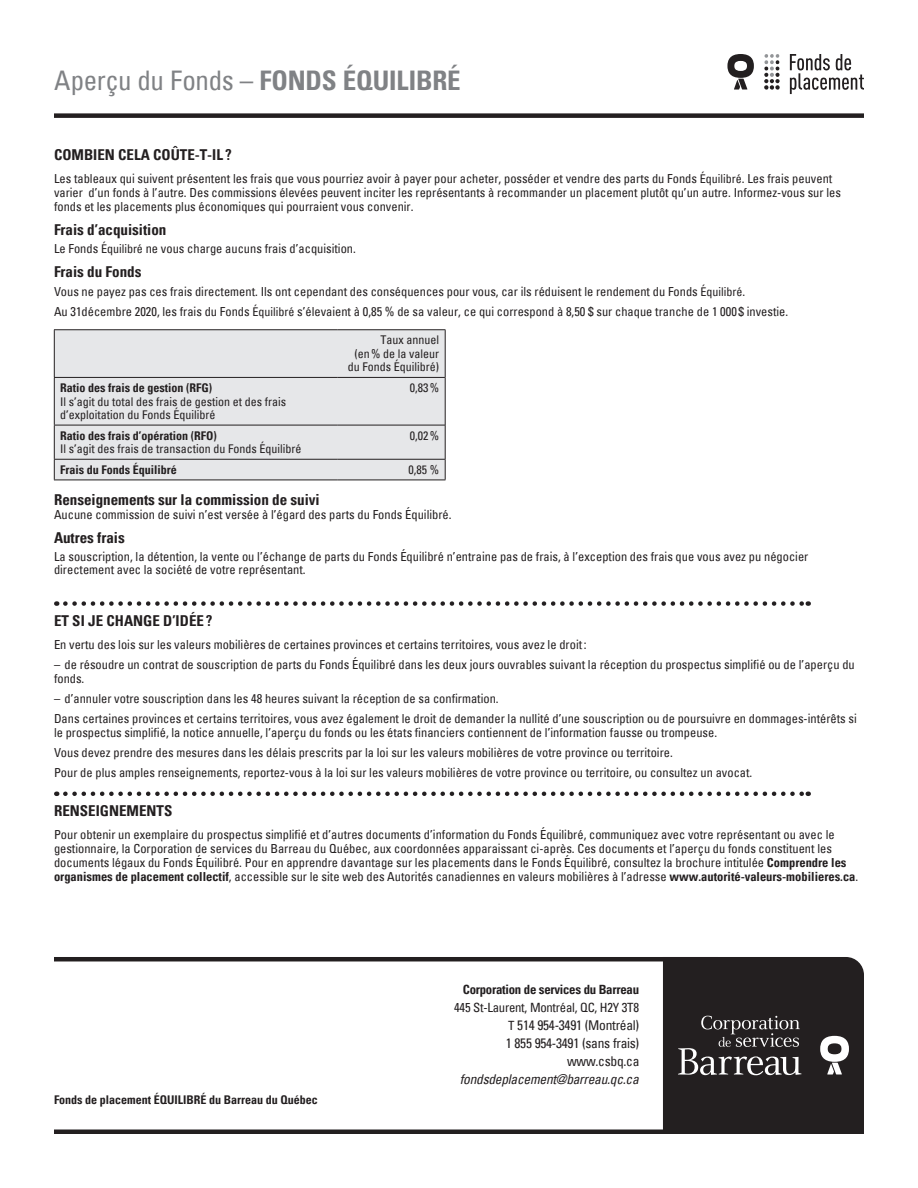
<style>
.page{position:relative;width:918px;height:1188px;background:#fff}
.page>*{position:absolute;margin:0;border:0;box-sizing:border-box;transform-origin:0 0}
.TI_2_SERIF___ROMAN{font:condensed 27px "Univers";letter-spacing:-.015em;color:#808285}
.Titre_2{font:700 condensed 15px "Univers";color:#231f20}
.Titre_1-Dotted_line{font:700 condensed 15px "Univers";color:#231f20}
.Titre_1-Text_only{font:700 condensed 15px "Univers";color:#231f20}
.t1{font:condensed 13.5px/18px "Univers";letter-spacing:-.02em;color:#231f20}
.t2{font:italic condensed 13.5px "Univers";letter-spacing:-.02em;color:#231f20}
.t3{font:condensed 12.75px "Univers";letter-spacing:-.02em;color:#231f20}
.t4{font:700 condensed 12.75px "Univers";letter-spacing:-.02em;color:#231f20}
.Body_Text_U-57_v2{font:condensed 12.45px/14px "Univers";color:#231f20}
.Body_Text_U-57{font:condensed 12.45px/14px "Univers";color:#231f20}
.Body_Text_U-57-2{font:condensed 12px/13.5px "Univers";color:#231f20}
.Body_Text_U-57-3{font:700 condensed 12px "Univers";color:#231f20}
.s1{font-weight:700}
.s2{font-size:12px}
.s3{font-size:12.75px}
</style>
<div class="page">
<svg style="left:663px;top:957px;width:201px;height:173px;background:#302c2d"></svg>
<div style="left:54px;top:113px;width:810px;height:5px;background:#231f20"></div>
<hr style="left:54px;top:957px;width:664px;height:4px;background:#231f20">
<hr style="left:54px;top:1130px;width:810px;height:4px;background:#231f20">
<svg style="left:790px;top:54px;width:74px;height:40px"></svg>
<svg style="left:727px;top:54px;width:27px;height:36px"></svg>
<svg style="left:764px;top:54px;width:16px;height:36px"></svg>
<div style="left:55px;top:330px;width:390px;height:150px;background:#e6e7e9"></div>
<hr style="left:54px;top:377px;width:283px;height:1px;background:#231f20">
<hr style="left:337px;top:377px;width:108px;height:1px;background:#231f20">
<hr style="left:54px;top:329px;width:283px;height:1px;background:#231f20">
<hr style="left:54px;top:330px;width:1px;height:47px;background:#231f20">
<hr style="left:337px;top:329px;width:109px;height:1px;background:#231f20">
<hr style="left:54px;top:378px;width:1px;height:47px;background:#231f20">
<hr style="left:54px;top:425px;width:283px;height:1px;background:#231f20">
<hr style="left:54px;top:425px;width:1px;height:34px;background:#231f20">
<hr style="left:337px;top:425px;width:108px;height:1px;background:#231f20">
<hr style="left:54px;top:459px;width:283px;height:1px;background:#231f20">
<svg style="left:54px;top:460px;width:1px;height:20px"></svg>
<hr style="left:337px;top:459px;width:108px;height:1px;background:#231f20">
<hr style="left:54px;top:480px;width:283px;height:1px;background:#231f20">
<hr style="left:337px;top:480px;width:109px;height:1px;background:#231f20">
<hr style="left:445px;top:330px;width:1px;height:47px;background:#231f20">
<hr style="left:445px;top:377px;width:1px;height:48px;background:#231f20">
<hr style="left:445px;top:425px;width:1px;height:34px;background:#231f20">
<svg style="left:445px;top:459px;width:1px;height:21px"></svg>
<svg style="left:65px;top:601px;width:744px;height:5px"></svg>
<svg style="left:65px;top:792px;width:744px;height:4px"></svg>
<p class="TI_2_SERIF___ROMAN" style="left:54px;top:63px;width:408px">Aperçu du Fonds – <span class="s1">FONDS ÉQUILIBRÉ</span></p>
<p class="Titre_1-Text_only" style="left:54px;top:146px;width:179px">COMBIEN CELA COÛTE-T-IL ?</p>
<p class="Body_Text_U-57_v2" style="left:54px;top:172px;width:788px">Les tableaux qui suivent présentent les frais que vous pourriez avoir à payer pour acheter, posséder et vendre des parts du Fonds <span class="s2">Équilibré</span>. Les frais peuvent varier d’un fonds à l’autre. Des commissions élevées peuvent inciter les représentants à recommander un placement plutôt qu’un autre. Informez-vous sur les fonds et les placements plus économiques qui pourraient vous convenir.</p>
<p class="Titre_2" style="left:54px;top:221px;width:114px">Frais d’acquisition</p>
<p class="Body_Text_U-57_v2" style="left:54px;top:242px;width:303px">Le Fonds <span class="s2">Équilibré</span> ne vous charge aucuns frais d’acquisition.</p>
<p class="Titre_2" style="left:54px;top:263px;width:89px">Frais du Fonds</p>
<p class="Body_Text_U-57_v2" style="left:54px;top:285px;width:693px">Vous ne payez pas ces frais directement. Ils ont cependant des conséquences pour vous, car ils réduisent le rendement du Fonds <span class="s2">Équilibré</span>.</p>
<p class="Body_Text_U-57_v2" style="left:54px;top:304px;width:736px">Au 31décembre 2020, les frais du Fonds <span class="s2">Équilibré</span> s’élevaient à 0,85 % de sa valeur, ce qui correspond à 8,50 $ sur chaque tranche de 1 000 $ investie.</p>
<p class="Body_Text_U-57-2" style="left:381px;top:333px;width:60px">Taux annuel</p>
<p class="Body_Text_U-57-2" style="left:354px;top:347px;width:86px">(en% de la valeur</p>
<p class="Body_Text_U-57-2" style="left:348px;top:360px;width:93px">du Fonds Équilibré)</p>
<p class="Body_Text_U-57-3" style="left:60px;top:381px;width:153px">Ratio des frais de gestion (RFG)</p>
<p class="Body_Text_U-57-2" style="left:60px;top:395px;width:227px">Il s’agit du total des frais de gestion et des frais d’exploitation du Fonds Équilibré</p>
<p class="Body_Text_U-57-2" style="left:410px;top:381px;width:31px">0,83%</p>
<p class="Body_Text_U-57-3" style="left:60px;top:428px;width:158px">Ratio des frais d’opération (RFO)</p>
<p class="Body_Text_U-57-2" style="left:60px;top:442px;width:243px">Il s’agit des frais de transaction du Fonds Équilibré</p>
<p class="Body_Text_U-57-2" style="left:410px;top:429px;width:31px">0,02%</p>
<p class="Body_Text_U-57-3" style="left:60px;top:463px;width:118px">Frais du Fonds Équilibré</p>
<p class="Body_Text_U-57-2" style="left:409px;top:463px;width:32px">0,85 %</p>
<p class="Titre_2" style="left:54px;top:491px;width:267px">Renseignements sur la commission de suivi</p>
<p class="Body_Text_U-57_v2" style="left:54px;top:507px;width:399px">Aucune commission de suivi n’est versée à l’égard des parts du Fonds Équilibré.</p>
<p class="Titre_2" style="left:54px;top:529px;width:72px">Autres frais</p>
<p class="Body_Text_U-57" style="left:54px;top:550px;width:756px;line-height:13.5px">La souscription, la détention, la vente ou l’échange de parts du Fonds Équilibré n’entraine pas de frais, à l’exception des frais que vous avez pu négocier directement avec la société de votre représentant.</p>
<p class="Titre_1-Dotted_line" style="left:54px;top:612px;width:160px">ET SI JE CHANGE D’IDÉE?</p>
<p class="Body_Text_U-57_v2" style="left:54px;top:638px;width:534px">En vertu des lois sur les valeurs mobilières de certaines provinces et certains territoires, vous avez le droit:</p>
<p class="Body_Text_U-57_v2" style="left:54px;top:658px;width:802px">– de résoudre un contrat de souscription de parts du Fonds Équilibré dans les deux jours ouvrables suivant la réception du prospectus simplifié ou de l’aperçu du fonds.</p>
<p class="Body_Text_U-57_v2" style="left:54px;top:691px;width:446px">– d’annuler votre souscription dans les 48 heures suivant la réception de sa confirmation.</p>
<p class="Body_Text_U-57_v2" style="left:54px;top:711px;width:804px">Dans certaines provinces et certains territoires, vous avez également le droit de demander la nullité d’une souscription ou de poursuivre en dommages-intérêts si le prospectus simplifié, la notice annuelle, l’aperçu du fonds ou les états financiers contiennent de l’information fausse ou trompeuse.</p>
<p class="Body_Text_U-57_v2" style="left:54px;top:745px;width:620px">Vous devez prendre des mesures dans les délais prescrits par la loi sur les valeurs mobilières de votre province ou territoire.</p>
<p class="Body_Text_U-57_v2" style="left:54px;top:765px;width:700px">Pour de plus amples renseignements, reportez-vous à la loi sur les valeurs mobilières de votre province ou territoire, ou consultez un avocat.</p>
<p class="Titre_1-Dotted_line" style="left:54px;top:802px;width:120px">RENSEIGNEMENTS</p>
<p class="Body_Text_U-57" style="left:54px;top:828px;width:806px">Pour obtenir un exemplaire du prospectus simplifié et d’autres documents d’information du Fonds Équilibré, communiquez avec votre représentant ou avec le gestionnaire, la Corporation de services du Barreau du Québec, aux coordonnées apparaissant ci-après. Ces documents et l’aperçu du fonds constituent les documents légaux du Fonds Équilibré. Pour en apprendre davantage sur les placements dans le Fonds Équilibré, consultez la brochure intitulée <span class="s1">Comprendre les organismes de placement collectif</span>, accessible sur le site web des Autorités canadiennes en valeurs mobilières à l’adresse <span class="s1">www.autorité-valeurs-mobilieres.ca</span>.</p>
<p class="Body_Text_U-57-3" style="left:54px;top:1092px;width:265px">Fonds de placement ÉQUILIBRÉ du Barreau du Québec</p>
<p class="t4" style="left:463px;top:982px;width:178px">Corporation de services du Barreau</p>
<p class="t3" style="left:454px;top:999px;width:186px">445 St-Laurent, Montréal, QC, H2Y 3T8</p>
<p class="t1" style="left:506px;top:1016px;width:135px"><span class="s3">T</span> 514 954-3491 (Montréal)<br>1 855 954-3491 (sans frais)</p>
<p class="t1" style="left:567px;top:1052px;width:74px">www.csbq.ca</p>
<p class="t2" style="left:460px;top:1071px;width:181px">fondsdeplacement@barreau.qc.ca</p>
</div>
